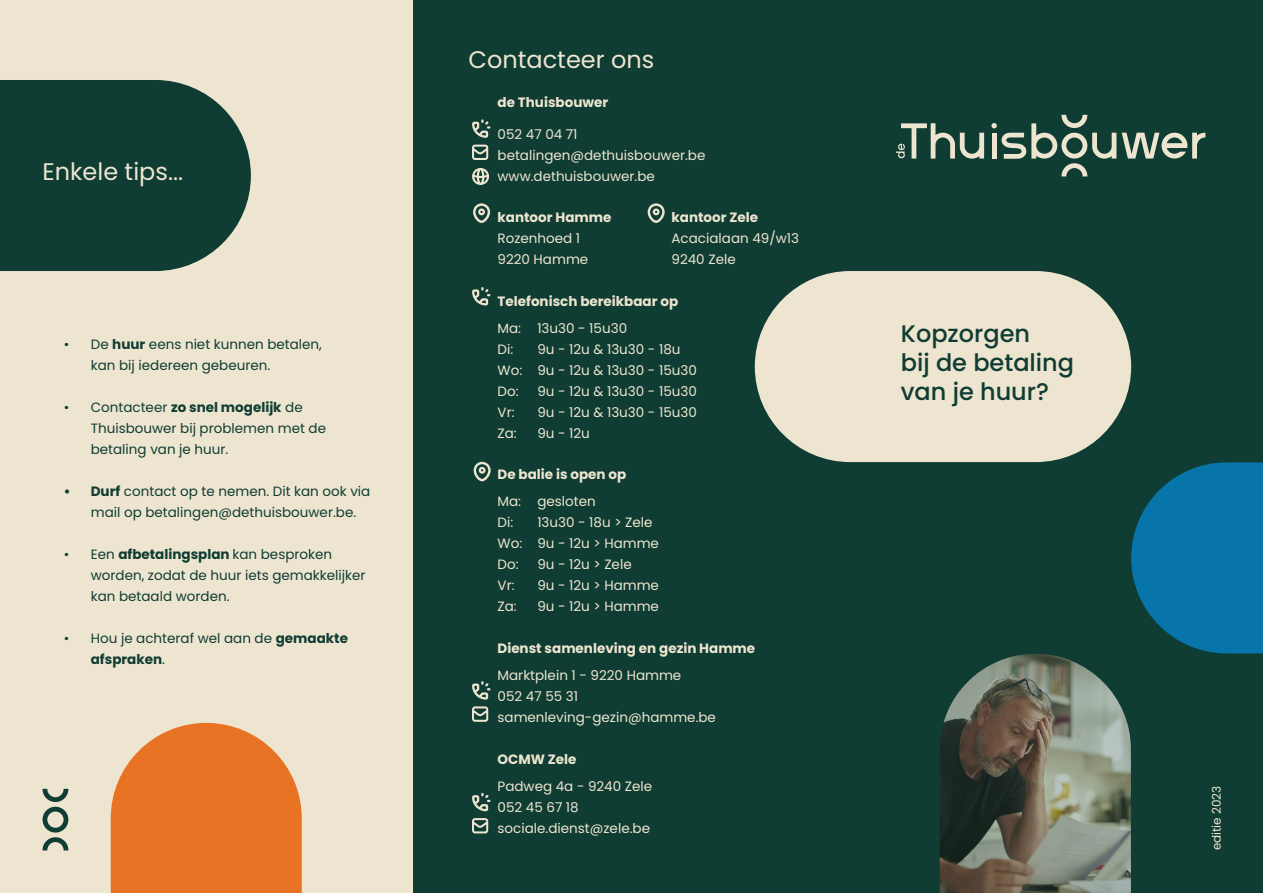
<style>
.page{position:relative;width:1263px;height:893px;background:#fff}
.page>*{position:absolute;margin:0;border:0;box-sizing:border-box;transform-origin:0 0}
.t1{font:500 24px "Poppins";color:#0f3d33}
.t2{font:24px "Poppins";color:#eee5d0}
.t3{font:13.5px "Poppins";color:#eee5d0}
.t4{font:13.5px/21px "Poppins";color:#0f3d33}
.t5{font:700 13.5px "Poppins";color:#eee5d0}
.t6{font:12px "Poppins";color:#eee5d0}
.s1{font-weight:700}
</style>
<div class="page">
<div style="left:412px;top:0;width:851px;height:893px;background:#0f3d33"></div>
<div style="left:0;top:0;width:412px;height:893px;background:#eee5d0"></div>
<svg style="left:991px;top:115px;width:125px;height:61px"></svg>
<svg style="left:1122px;top:133px;width:83px;height:26px"></svg>
<svg style="left:896px;top:123px;width:88px;height:36px"></svg>
<svg style="left:1131px;top:462px;width:132px;height:191px"></svg>
<div style="left:755px;top:271px;width:376px;height:191px;background:#eee5d0;border-radius:96px"></div>
<svg style="left:0;top:80px;width:251px;height:191px;background:#214a3f"></svg>
<svg style="left:940px;top:654px;width:191px;height:239px;background:#656c5e"></svg>
<svg style="left:473px;top:203px;width:17px;height:20px"></svg>
<svg style="left:648px;top:203px;width:17px;height:20px"></svg>
<svg style="left:474px;top:462px;width:17px;height:19px"></svg>
<svg style="left:472px;top:119px;width:18px;height:19px"></svg>
<svg style="left:472px;top:681px;width:18px;height:19px"></svg>
<svg style="left:472px;top:793px;width:18px;height:18px"></svg>
<svg style="left:472px;top:287px;width:18px;height:18px"></svg>
<svg style="left:472px;top:145px;width:16px;height:15px"></svg>
<svg style="left:472px;top:706px;width:16px;height:16px"></svg>
<svg style="left:472px;top:818px;width:16px;height:15px"></svg>
<svg style="left:472px;top:168px;width:17px;height:17px"></svg>
<svg style="left:43px;top:789px;width:25px;height:61px"></svg>
<svg style="left:111px;top:723px;width:191px;height:170px;background:#e98039"></svg>
<p class="t2" style="left:43px;top:158px;width:142px">Enkele tips...</p>
<p class="t4" style="left:64px;top:334px;width:260px">• De <span class="s1">huur</span> eens niet kunnen betalen,</p>
<p class="t4" style="left:91px;top:355px;width:181px">kan bij iedereen gebeuren.</p>
<p class="t4" style="left:91px;top:397px;width:237px;text-indent:-27px">• Contacteer <span class="s1">zo snel mogelijk</span> de<br>Thuisbouwer bij problemen met de betaling van je huur.</p>
<p class="t4" style="left:91px;top:481px;width:281px;text-indent:-27px"><span class="s1">• Durf</span> contact op te nemen. Dit kan ook via mail op betalingen@dethuisbouwer.be.</p>
<p class="t4" style="left:91px;top:544px;width:276px;text-indent:-27px">• Een <span class="s1">afbetalingsplan</span> kan besproken worden, zodat de huur iets gemakkelijker kan betaald worden.</p>
<p class="t4" style="left:91px;top:628px;width:259px;text-indent:-27px">• Hou je achteraf wel aan de <span class="s1">gemaakte afspraken</span>.</p>
<p class="t2" style="left:468px;top:45px;width:187px">Contacteer ons</p>
<p class="t5" style="left:497px;top:95px;width:112px">de Thuisbouwer</p>
<p class="t3" style="left:497px;top:127px;width:82px">052 47 04 71</p>
<p class="t3" style="left:497px;top:148px;width:209px">betalingen@dethuisbouwer.be</p>
<p class="t3" style="left:497px;top:169px;width:159px">www.dethuisbouwer.be</p>
<p class="t5" style="left:497px;top:210px;width:115px">kantoor Hamme</p>
<p class="t3" style="left:497px;top:231px;width:84px">Rozenhoed 1</p>
<p class="t3" style="left:497px;top:252px;width:92px">9220 Hamme</p>
<p class="t5" style="left:671px;top:210px;width:88px">kantoor Zele</p>
<p class="t3" style="left:671px;top:231px;width:129px">Acacialaan 49/w13</p>
<p class="t3" style="left:671px;top:252px;width:66px">9240 Zele</p>
<p class="t5" style="left:497px;top:293px;width:182px">Telefonisch bereikbaar op</p>
<p class="t3" style="left:537px;top:320px;width:91px">13u30 - 15u30</p>
<p class="t3" style="left:537px;top:341px;width:145px">9u - 12u &amp; 13u30 - 18u</p>
<p class="t3" style="left:537px;top:362px;width:161px">9u - 12u &amp; 13u30 - 15u30</p>
<p class="t3" style="left:537px;top:383px;width:161px">9u - 12u &amp; 13u30 - 15u30</p>
<p class="t3" style="left:537px;top:404px;width:161px">9u - 12u &amp; 13u30 - 15u30</p>
<p class="t3" style="left:537px;top:425px;width:54px">9u - 12u</p>
<p class="t3" style="left:497px;top:320px;width:25px">Ma:</p>
<p class="t3" style="left:497px;top:341px;width:17px">Di:</p>
<p class="t3" style="left:497px;top:362px;width:26px">Wo:</p>
<p class="t3" style="left:497px;top:383px;width:23px">Do:</p>
<p class="t3" style="left:497px;top:404px;width:19px">Vr:</p>
<p class="t3" style="left:497px;top:425px;width:21px">Za:</p>
<p class="t5" style="left:497px;top:467px;width:130px">De balie is open op</p>
<p class="t3" style="left:497px;top:493px;width:25px">Ma:</p>
<p class="t3" style="left:497px;top:514px;width:17px">Di:</p>
<p class="t3" style="left:497px;top:535px;width:26px">Wo:</p>
<p class="t3" style="left:497px;top:556px;width:23px">Do:</p>
<p class="t3" style="left:497px;top:577px;width:19px">Vr:</p>
<p class="t3" style="left:497px;top:598px;width:21px">Za:</p>
<p class="t3" style="left:537px;top:493px;width:60px">gesloten</p>
<p class="t3" style="left:537px;top:514px;width:117px">13u30 - 18u &gt; Zele</p>
<p class="t3" style="left:537px;top:535px;width:123px">9u - 12u &gt; Hamme</p>
<p class="t3" style="left:537px;top:556px;width:96px">9u - 12u &gt; Zele</p>
<p class="t3" style="left:537px;top:577px;width:123px">9u - 12u &gt; Hamme</p>
<p class="t3" style="left:537px;top:598px;width:123px">9u - 12u &gt; Hamme</p>
<p class="t5" style="left:497px;top:640px;width:259px">Dienst samenleving en gezin Hamme</p>
<p class="t3" style="left:497px;top:667px;width:185px">Marktplein 1 - 9220 Hamme</p>
<p class="t3" style="left:497px;top:688px;width:82px">052 47 55 31</p>
<p class="t3" style="left:497px;top:709px;width:220px">samenleving-gezin@hamme.be</p>
<p class="t5" style="left:497px;top:751px;width:81px">OCMW Zele</p>
<p class="t3" style="left:497px;top:778px;width:156px">Padweg 4a - 9240 Zele</p>
<p class="t3" style="left:497px;top:799px;width:83px">052 45 67 18</p>
<p class="t3" style="left:497px;top:820px;width:154px">sociale.dienst@zele.be</p>
<p class="t1" style="left:901px;top:320px;width:131px">Kopzorgen</p>
<p class="t1" style="left:901px;top:349px;width:175px">bij de betaling</p>
<p class="t1" style="left:901px;top:378px;width:150px">van je huur?</p>
<p class="t6" style="left:1209px;top:850px;width:66px;rotate:-90deg">editie 2023</p>
</div>
